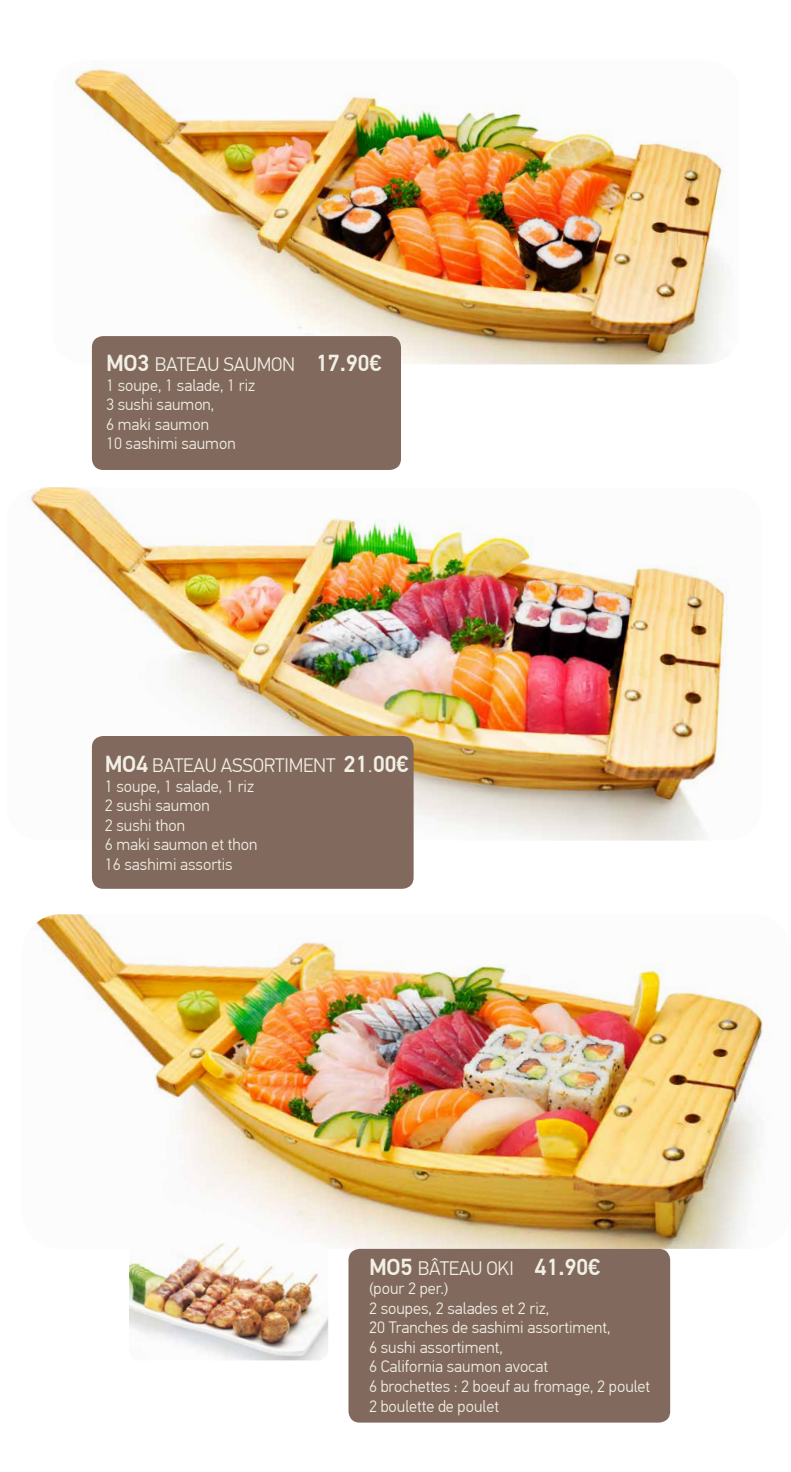
<style>
.page{position:relative;width:791px;height:1472px;background:#fff}
.page>*{position:absolute;margin:0;border:0;box-sizing:border-box;transform-origin:0 0}
.t1{font:500 23.1px "PF Din Text Pro";letter-spacing:-.01em;color:#f2f0e4}
.t2{font:300 19.5px "PF Din Text Pro";letter-spacing:-.01em;color:#f2f0e4}
.t3{font:300 16.5px/19.5px "PF Din Text Pro";color:#f2f0e4}
.s1{font-weight:500;font-size:23.1px}
.s2{font-family:"Adobe Song Std";font-size:23.1px}
.s3{font-weight:300;font-size:19.5px}
</style>
<div class="page">
<img style="left:27px;top:487px;width:702px;height:353px">
<img style="left:70px;top:69px;width:658px;height:295px">
<img style="left:32px;top:914px;width:732px;height:334px">
<div style="left:348px;top:1248px;width:322px;height:174px;background:#81695e;border-radius:11px"></div>
<img style="left:129px;top:1243px;width:199px;height:117px">
<div style="left:92px;top:736px;width:322px;height:152px;background:#81695e;border-radius:11px"></div>
<div style="left:92px;top:336px;width:309px;height:134px;background:#81695e;border-radius:11px"></div>
<p class="t2" style="left:106px;top:353px;width:277px"><span class="s1">MO3</span> BATEAU SAUMON <span class="s1">17.90€</span></p>
<p class="t3" style="left:106px;top:376px;width:151px">1 soupe, 1 salade, 1 riz<br>3 sushi saumon,<br>6 maki saumon<br>10 sashimi saumon</p>
<p class="t2" style="left:105px;top:754px;width:305px"><span class="s1">MO4</span> BATEAU ASSORTIMENT <span class="s1">21</span><span class="s2">.</span><span class="s1">00€</span></p>
<p class="t3" style="left:105px;top:776px;width:154px">1 soupe, 1 salade, 1 riz<br>2 sushi saumon<br>2 sushi thon<br>6 maki saumon et thon<br>16 sashimi assortis</p>
<h1 class="t1" style="left:369px;top:1252px;width:233px">MO5 <span class="s3">BÂTEAU OKI</span> 41.90€</h1>
<p class="t3" style="left:369px;top:1279px;width:283px">(pour 2 per.)<br>2 soupes, 2 salades et 2 riz,<br>20 Tranches de sashimi assortiment,<br>6 sushi assortiment,<br>6 California saumon avocat<br>6 brochettes : 2 boeuf au fromage, 2 poulet<br>2 boulette de poulet</p>
</div>
